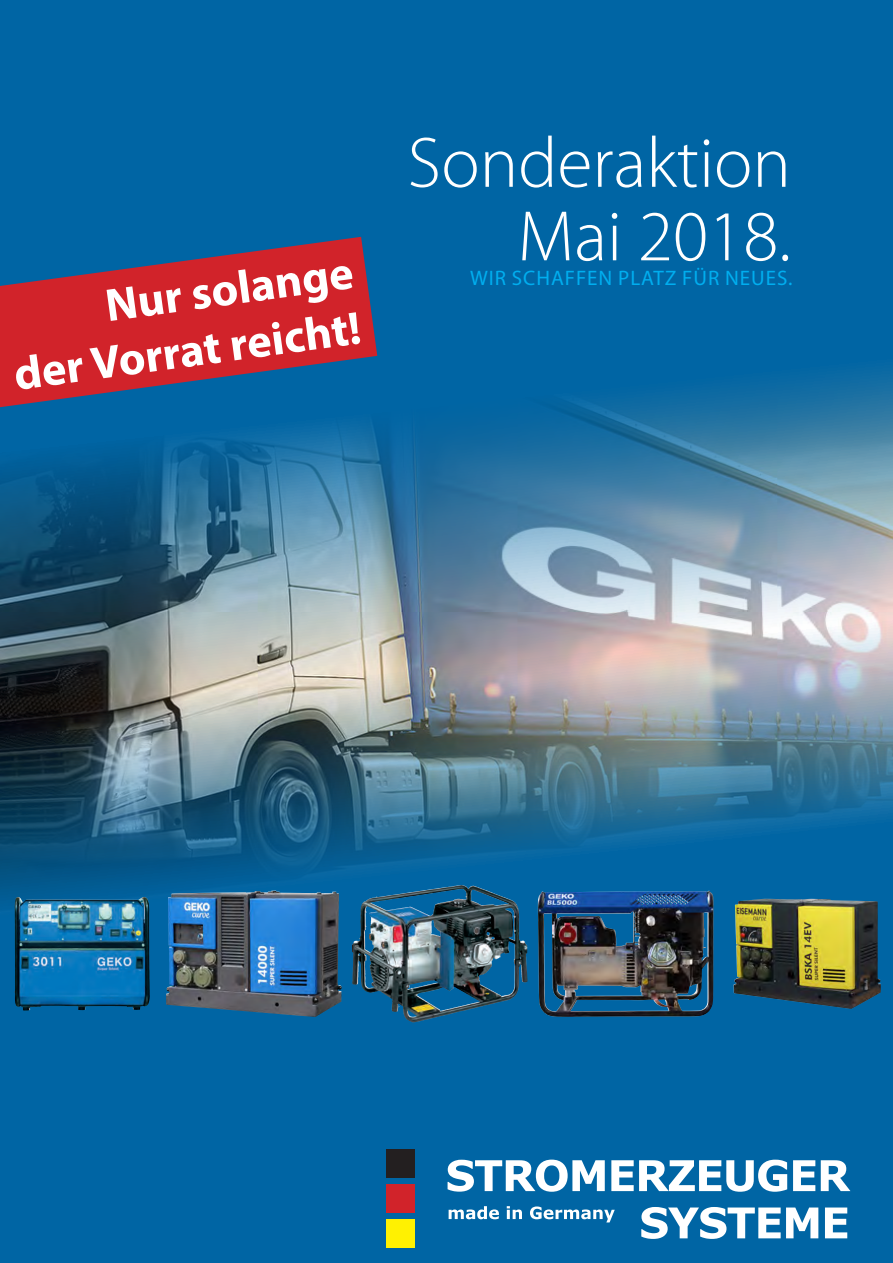
<style>
.page{position:relative;width:893px;height:1263px;background:#0065a4}
.page>*{position:absolute;margin:0;border:0;box-sizing:border-box;transform-origin:0 0}
.t1{font:300 72px/73.5px "Myriad Pro";color:#fff;text-align:right}
.t2{font:700 46.5px/55.7px "Myriad Pro";color:#fff;text-align:right}
.t3{font:21px "Myriad Pro";letter-spacing:.045em;color:#00aeef}
</style>
<div class="page">
<img style="left:0;top:354px;width:893px;height:635px">
<svg style="left:0;top:237px;width:377px;height:170px;fill:#d1232a"></svg>
<div style="left:386px;top:1149px;width:29px;height:29px;background:#231f20"></div>
<div style="left:386px;top:1219px;width:29px;height:29px;background:#fff101"></div>
<div style="left:386px;top:1184px;width:29px;height:29px;background:#d1232a"></div>
<svg style="left:641px;top:1207px;width:206px;height:32px"></svg>
<svg style="left:448px;top:1159px;width:402px;height:33px"></svg>
<svg style="left:449px;top:1206px;width:166px;height:16px"></svg>
<img style="left:22px;top:897px;width:122px;height:6px">
<img style="left:166px;top:890px;width:176px;height:127px">
<img style="left:733px;top:899px;width:148px;height:110px">
<img style="left:538px;top:891px;width:175px;height:126px">
<img style="left:352px;top:885px;width:107px;height:110px">
<p class="t2" style="left:2px;top:291px;width:351px;rotate:-8deg">Nur solange<br>der Vorrat reicht!</p>
<h1 class="t1" style="left:408px;top:127px;width:385px">Sonderaktion<br>Mai 2018.</h1>
<p class="t3" style="left:470px;top:265px;width:324px">WIR SCHAFFEN PLATZ FÜR NEUES.</p>
</div>
